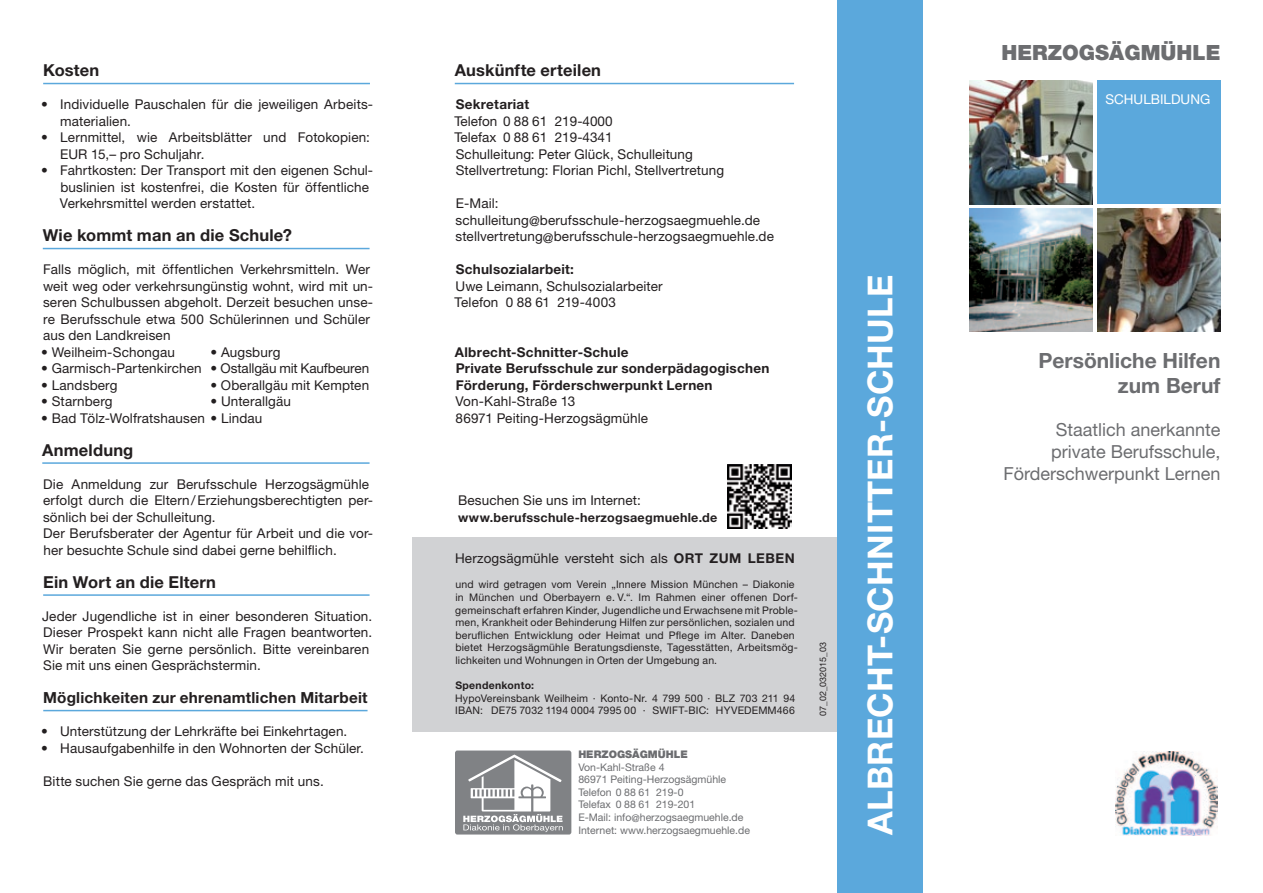
<style>
.page{position:relative;width:1263px;height:893px;background:#fff}
.page>*{position:absolute;margin:0;border:0;box-sizing:border-box;transform-origin:0 0}
.t1{font:700 34.5px "Helvetica Neue LT Std";letter-spacing:.01em;color:#fff}
.t2{font:700 21px/25.2px "Helvetica Neue LT Std";color:#6c6d70;text-align:right}
.t3{font:900 21px "Helvetica Neue LT Std";color:#6c6d70}
.t4{font:18px/21.6px "Helvetica Neue LT Std";color:#6c6d70;text-align:right}
.t5{font:700 16.5px "Helvetica Neue LT Std";letter-spacing:.01em;color:#231f20}
.t6{font:700 15.3px "Helvetica Neue LT Std";letter-spacing:.015em;color:#231f20}
.t7{font:13.5px/16.5px "Helvetica Neue LT Std";letter-spacing:.01em;color:#231f20}
.t8{font:700 13.5px/16.5px "Helvetica Neue LT Std";letter-spacing:.02em;color:#231f20}
.t9{font:13.5px "Helvetica Neue LT Std";color:#fff}
.t10{font:700 12.6px "Helvetica Neue LT Std";letter-spacing:.02em;color:#231f20}
.t11{font:10.5px/12.6px "Helvetica Neue LT Std";letter-spacing:.02em;color:#231f20}
.t12{font:10.5px/12.6px "Helvetica Neue LT Std";color:#6c6d70}
.t13{font:900 10.5px "Helvetica Neue LT Std";color:#6c6d70}
.t14{font:700 10.5px "Helvetica Neue LT Std";letter-spacing:.025em;color:#231f20}
.t15{font:9px "Helvetica Neue LT Std";color:#231f20}
.s1{font-weight:700}
</style>
<div class="page">
<svg style="left:455px;top:750px;width:116px;height:84px"></svg>
<div style="left:412px;top:537px;width:426px;height:194px;background:#d1d2d4"></div>
<img style="left:969px;top:208px;width:124px;height:123px">
<hr style="left:43px;top:83px;width:327px;height:1px;background:#5ba8dc">
<hr style="left:43px;top:248px;width:327px;height:1px;background:#5ba8dc">
<hr style="left:42px;top:462px;width:328px;height:2px;background:#5ba8dc">
<hr style="left:43px;top:594px;width:327px;height:2px;background:#5ba8dc">
<hr style="left:43px;top:710px;width:325px;height:1px;background:#5ba8dc">
<div style="left:838px;top:0;width:85px;height:893px;background:#5ba8dc"></div>
<div style="left:1097px;top:81px;width:123px;height:123px;background:#5ba8dc"></div>
<hr style="left:455px;top:83px;width:339px;height:1px;background:#5ba8dc">
<img style="left:970px;top:81px;width:123px;height:123px">
<img style="left:727px;top:465px;width:64px;height:64px">
<img style="left:1097px;top:208px;width:123px;height:123px">
<img style="left:1116px;top:752px;width:101px;height:84px">
<p class="t5" style="left:43px;top:60px;width:58px">Kosten</p>
<p class="t7" style="left:60px;top:96px;width:314px;text-indent:-19px">• Individuelle Pauschalen für die jeweiligen Arbeits&shy;materialien.</p>
<p class="t7" style="left:60px;top:129px;width:311px;text-indent:-19px">• Lernmittel, wie Arbeitsblätter und Fotokopien:<br>EUR 15,– pro Schuljahr.</p>
<p class="t7" style="left:60px;top:162px;width:315px;text-indent:-19px">• Fahrtkosten: Der Transport mit den eigenen Schul&shy;buslinien ist kostenfrei, die Kosten für öffentliche<br>Verkehrsmittel werden erstattet.</p>
<p class="t5" style="left:43px;top:225px;width:251px">Wie kommt man an die Schule?</p>
<p class="t7" style="left:43px;top:261px;width:332px">Falls möglich, mit öffentlichen Verkehrsmitteln. Wer weit weg oder verkehrsungünstig wohnt, wird mit un&shy;seren Schulbussen abgeholt. Derzeit besuchen unse&shy;re Berufsschule etwa 500 Schülerinnen und Schüler aus den Landkreisen</p>
<p class="t7" style="left:41px;top:343px;width:135px">• Weilheim-Schongau</p>
<p class="t7" style="left:211px;top:343px;width:71px">• Augsburg</p>
<p class="t7" style="left:41px;top:360px;width:329px">• Garmisch-Partenkirchen • Ostallgäu mit Kaufbeuren</p>
<p class="t7" style="left:41px;top:376px;width:78px">• Landsberg</p>
<p class="t7" style="left:211px;top:376px;width:160px">• Oberallgäu mit Kempten</p>
<p class="t7" style="left:41px;top:393px;width:73px">• Starnberg</p>
<p class="t7" style="left:211px;top:393px;width:82px">• Unterallgäu</p>
<p class="t7" style="left:41px;top:409px;width:223px">• Bad Tölz-Wolfratshausen • Lindau</p>
<p class="t5" style="left:42px;top:439px;width:93px">Anmeldung</p>
<p class="t7" style="left:43px;top:475px;width:332px">Die Anmeldung zur Berufsschule Herzogsägmühle erfolgt durch die Eltern/Erziehungsberechtigten per&shy;sönlich bei der Schulleitung.<br>Der Berufsberater der Agentur für Arbeit und die vor&shy;her besuchte Schule sind dabei gerne behilflich.</p>
<p class="t5" style="left:43px;top:571px;width:174px">Ein Wort an die Eltern</p>
<p class="t7" style="left:42px;top:607px;width:332px">Jeder Jugendliche ist in einer besonderen Situation.<br>Dieser Prospekt kann nicht alle Fragen beantworten.<br>Wir beraten Sie gerne persönlich. Bitte vereinbaren Sie mit uns einen Gesprächstermin.</p>
<p class="t6" style="left:43px;top:688px;width:326px">Möglichkeiten zur ehrenamtlichen Mitarbeit</p>
<p class="t7" style="left:41px;top:723px;width:308px">• Unterstützung der Lehrkräfte bei Einkehrtagen.</p>
<p class="t7" style="left:41px;top:739px;width:324px">• Hausaufgabenhilfe in den Wohnorten der Schüler.</p>
<p class="t7" style="left:43px;top:772px;width:282px">Bitte suchen Sie gerne das Gespräch mit uns.</p>
<p class="t5" style="left:455px;top:60px;width:148px">Auskünfte erteilen</p>
<p class="t8" style="left:456px;top:96px;width:75px">Sekretariat</p>
<p class="t7" style="left:454px;top:112px;width:271px">Telefon 0 88 61 219-4000<br>Telefax 0 88 61 219-4341<br>Schulleitung: Peter Glück, Schulleitung Stellvertretung: Florian Pichl, Stellvertretung</p>
<p class="t7" style="left:456px;top:195px;width:320px">E-Mail: schulleitung@berufsschule-herzogsaegmuehle.de stellvertretung@berufsschule-herzogsaegmuehle.de</p>
<p class="t8" style="left:456px;top:261px;width:120px">Schulsozialarbeit:</p>
<p class="t7" style="left:454px;top:277px;width:210px">Uwe Leimann, Schulsozialarbeiter<br>Telefon 0 88 61 219-4003</p>
<p class="t8" style="left:455px;top:343px;width:316px">Albrecht-Schnitter-Schule<br>Private Berufsschule zur sonderpädagogischen<br>Förderung, Förderschwerpunkt Lernen</p>
<p class="t7" style="left:455px;top:393px;width:194px">Von-Kahl-Straße 13<br>86971 Peiting-Herzogsägmühle</p>
<p class="t7" style="left:458px;top:492px;width:184px">Besuchen Sie uns im Internet:</p>
<p class="t10" style="left:458px;top:509px;width:261px">www.berufsschule-herzogsaegmuehle.de</p>
<p class="t7" style="left:455px;top:550px;width:341px">Herzogsägmühle versteht sich als <span class="s1">ORT ZUM LEBEN</span></p>
<p class="t11" style="left:455px;top:578px;width:344px">und wird getragen vom Verein „Innere Mission München – Diakonie in München und Oberbayern e. V.“. Im Rahmen einer offenen Dorf&shy;gemeinschaft erfahren Kinder, Jugendliche und Erwachsene mit Proble&shy;men, Krankheit oder Behinderung Hilfen zur persönlichen, sozialen und beruflichen Entwicklung oder Heimat und Pflege im Alter. Daneben bietet Herzogsägmühle Beratungsdienste, Tagesstätten, Arbeitsmög&shy;lichkeiten und Wohnungen in Orten der Umgebung an.</p>
<p class="t14" style="left:455px;top:679px;width:80px">Spendenkonto:</p>
<p class="t11" style="left:455px;top:692px;width:341px">HypoVereinsbank Weilheim · Konto-Nr. 4 799 500 · BLZ 703 211 94<br>IBAN: DE75 7032 1194 0004 7995 00 · SWIFT-BIC: HYVEDEMM466</p>
<p class="t13" style="left:578px;top:748px;width:111px">HERZOGSÄGMÜHLE</p>
<p class="t12" style="left:578px;top:760px;width:173px">Von-Kahl-Straße 4<br>86971 Peiting-Herzogsägmühle<br>Telefon 0 88 61 219-0<br>Telefax 0 88 61 219-201<br>E-Mail: info@herzogsaegmuehle.de<br>Internet: www.herzogsaegmuehle.de</p>
<p class="t15" style="left:817px;top:716px;width:75px;rotate:-90deg">07_02_032015_03</p>
<h1 class="t1" style="left:859px;top:835px;width:562px;rotate:-90deg">ALBRECHT-SCHNITTER-SCHULE</h1>
<h2 class="t3" style="left:1001px;top:40px;width:220px">HERZOGSÄGMÜHLE</h2>
<p class="t9" style="left:1105px;top:91px;width:106px">SCHULBILDUNG</p>
<h2 class="t2" style="left:1038px;top:347px;width:183px">Persönliche Hilfen zum Beruf</h2>
<h3 class="t4" style="left:1003px;top:419px;width:219px">Staatlich anerkannte private Berufsschule,<br>Förderschwerpunkt Lernen</h3>
</div>
